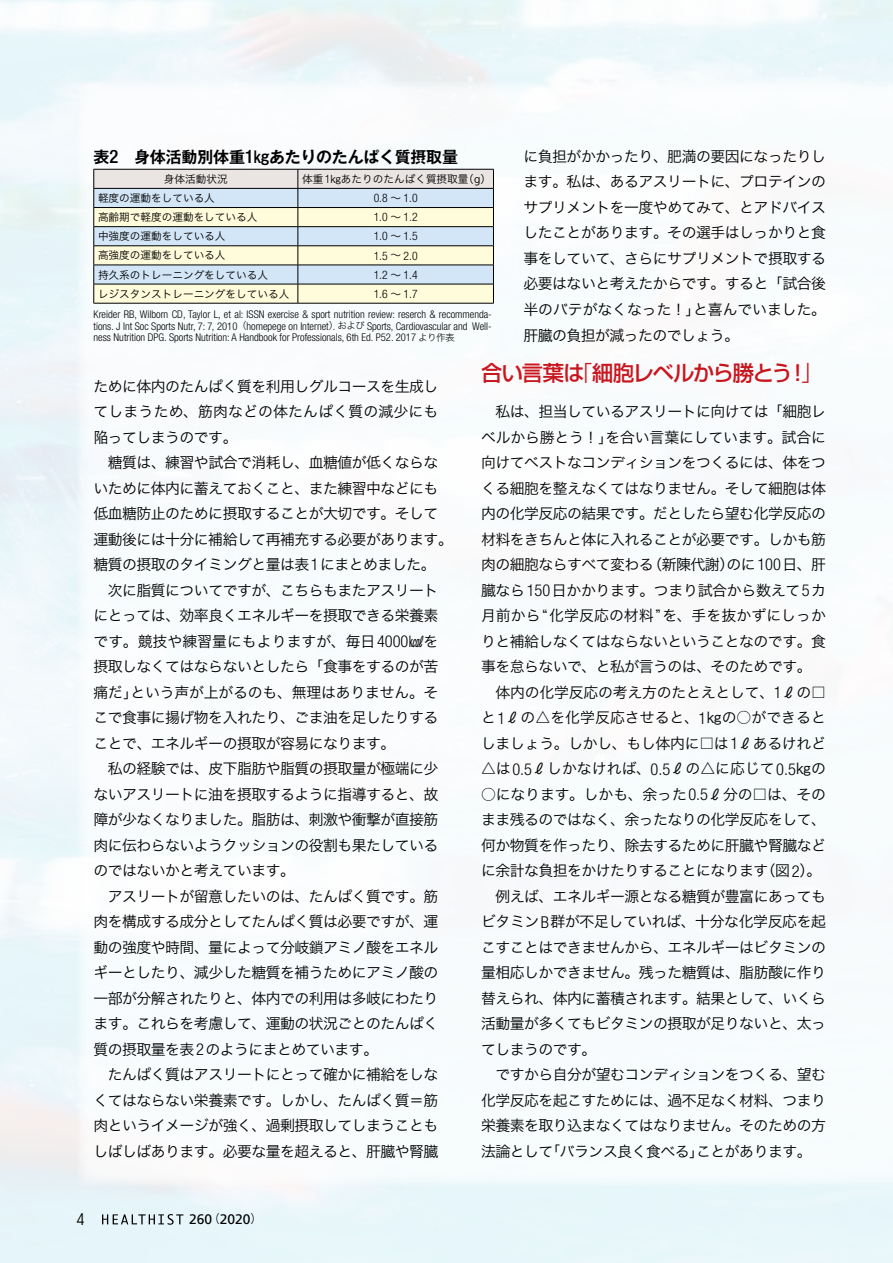
<style>
.page{position:relative;width:893px;height:1263px;background:#fff}
.page>*{position:absolute;margin:0;border:0;box-sizing:border-box;transform-origin:0 0}
.t1{font:500 21.3px "Shin Go Pr 6";letter-spacing:-.055em;color:#c8161e}
.t2{font:700 15.9px "Gothic MB101 Pr 6 De";letter-spacing:-.01em;color:#000}
.t3{font:condensed 15.9px "ITC Avant Garde Std";color:#000}
.t4{font:14.85px/25.5px "Hiragino Sans Pr 6 N W3";letter-spacing:-.035em;color:#000;text-align:justify}
.t5{font:14.85px "Hiragino Sans Pr 6 N W3";color:#000}
.t6{font:14.85px "Hiragino Sans Pr 6 N W3";letter-spacing:-.01em;color:#000}
.t7{font:14.85px "Hiragino Sans Pr 6 N W3";letter-spacing:.005em;color:#000}
.t8{font:14.85px "Hiragino Sans Pr 6 N W3";letter-spacing:-.015em;color:#000}
.t9{font:13.8px "Frutiger LT Com";color:#000}
.t10{font:300 condensed 11.7px "Helvetica Neue LT Com";color:#000}
.t11{font:300 condensed 10.65px/11.7px "Helvetica Neue LT Com";color:#000;text-align:justify}
.t12{font:10.65px "Hiragino Sans Pr 6 N W3";color:#000}
.s1{font-family:"Helvetica Neue LT Com";font-weight:500;font-stretch:condensed;font-size:18.45px}
.s2{font-family:"Helvetica Neue LT Com";font-weight:300;font-stretch:condensed;font-size:11.7px}
.s3{font-family:"Koz Go Pr 6 N"}
.s4{font-family:"Hiragino Sans Pr 6 N W3";font-weight:400;font-stretch:normal;font-size:10.65px}
.s5{font-family:"Gothic BBB Pr 6"}
.s6{font-family:"Helvetica Neue LT Com";font-weight:300;font-stretch:condensed;font-size:16.35px}
.s7{font-family:"Hira Kaku Std W2";font-weight:400;font-stretch:normal;font-size:9.6px}
.s8{font-family:"Gothic BBB Pr 6";font-weight:500;font-size:11.7px}
</style>
<div class="page">
<div style="left:77px;top:81px;width:816px;height:1105px;background:#f8fcfd"></div>
<svg style="left:102px;top:1214px;width:81px;height:11px"></svg>
<svg style="left:94px;top:169px;width:400px;height:134px;background:#dbe1da"></svg>
<hr style="left:94px;top:303px;width:204px;height:1px;background:#000">
<hr style="left:298px;top:303px;width:196px;height:1px;background:#000">
<p class="t2" style="left:94px;top:144px;width:366px">表<span class="s1">2</span>　身体活動別体重<span class="s1">1</span>㎏あたりのたんぱく質摂取量</p>
<p class="t12" style="left:164px;top:169px;width:65px">身体活動状況</p>
<p class="t12" style="left:302px;top:169px;width:190px">体重<span class="s2">1</span>㎏あたりのたんぱく質摂取量（<span class="s3">g</span>）</p>
<p class="t12" style="left:98px;top:188px;width:118px">軽度の運動をしている人</p>
<p class="t10" style="left:374px;top:191px;width:46px">0.8 <span class="s4">～</span> 1.0</p>
<p class="t12" style="left:98px;top:208px;width:161px">高齢期で軽度の運動をしている人</p>
<p class="t10" style="left:374px;top:210px;width:46px">1.0 <span class="s4">～</span> 1.2</p>
<p class="t12" style="left:98px;top:227px;width:129px">中強度の運動をしている人</p>
<p class="t10" style="left:374px;top:230px;width:46px">1.0 <span class="s4">～</span> 1.5</p>
<p class="t12" style="left:98px;top:246px;width:129px">高強度の運動をしている人</p>
<p class="t10" style="left:374px;top:249px;width:46px">1.5 <span class="s4">～</span> 2.0</p>
<p class="t12" style="left:98px;top:265px;width:172px">持久系のトレーニングをしている人</p>
<p class="t10" style="left:374px;top:268px;width:46px">1.2 <span class="s4">～</span> 1.4</p>
<p class="t12" style="left:98px;top:284px;width:193px">レジスタンストレーニングをしている人</p>
<p class="t10" style="left:374px;top:287px;width:46px">1.6 <span class="s4">～</span> 1.7</p>
<p class="t4" style="left:523px;top:143px;width:304px">に負担がかかったり、肥満の要因になったりします。私は、あるアスリートに、プロテインのサプリメントを一度やめてみて、とアドバイスしたことがあります。その選手はしっかりと食事をしていて、さらにサプリメントで摂取する必要はないと考えたからです。すると「試合後半のバテがなくなった！」と喜んでいました。肝臓の負担が減ったのでしょう。</p>
<h1 class="t1" style="left:481px;top:356px;width:343px">合い言葉は<span class="s5">「</span>細胞レベルから勝とう！<span class="s5">」</span></h1>
<p class="t4" style="left:495px;top:398px;width:332px">私は、担当しているアスリートに向けては「細胞レ</p>
<p class="t6" style="left:481px;top:424px;width:346px">ベルから勝とう！」を合い言葉にしています。試合に</p>
<p class="t4" style="left:481px;top:449px;width:346px">向けてベストなコンディションをつくるには、体をつ</p>
<p class="t4" style="left:481px;top:474px;width:346px">くる細胞を整えなくてはなりません。そして細胞は体</p>
<p class="t4" style="left:481px;top:500px;width:346px">内の化学反応の結果です。だとしたら望む化学反応の</p>
<p class="t4" style="left:481px;top:525px;width:346px">材料をきちんと体に入れることが必要です。しかも筋</p>
<p class="t4" style="left:481px;top:551px;width:346px">肉の細胞ならすべて変わる（新陳代謝）のに<span class="s6">100</span>日、肝</p>
<p class="t4" style="left:481px;top:576px;width:346px">臓なら<span class="s6">150</span>日かかります。つまり試合から数えて<span class="s6">5</span>カ</p>
<p class="t7" style="left:481px;top:602px;width:346px">月前から“化学反応の材料”を、手を抜かずにしっか</p>
<p class="t4" style="left:481px;top:627px;width:346px">りと補給しなくてはならないということなのです。食</p>
<p class="t4" style="left:481px;top:653px;width:332px">事を怠らないで、と私が言うのは、そのためです。</p>
<p class="t8" style="left:495px;top:679px;width:332px">体内の化学反応の考え方のたとえとして、<span class="s6">1</span>ℓの□</p>
<p class="t5" style="left:481px;top:704px;width:346px">と<span class="s6">1</span>ℓの△を化学反応させると、<span class="s6">1</span>㎏の○ができると</p>
<p class="t4" style="left:481px;top:729px;width:346px">しましょう。しかし、もし体内に□は<span class="s6">1</span>ℓあるけれど</p>
<p class="t5" style="left:481px;top:755px;width:346px">△は<span class="s6">0.5</span>ℓしかなければ、<span class="s6">0.5</span>ℓの△に応じて<span class="s6">0.5</span>㎏の</p>
<p class="t6" style="left:481px;top:781px;width:346px">○になります。しかも、余った<span class="s6">0.5</span>ℓ分の□は、その</p>
<p class="t4" style="left:481px;top:806px;width:346px">まま残るのではなく、余ったなりの化学反応をして、</p>
<p class="t4" style="left:481px;top:831px;width:346px">何か物質を作ったり、除去するために肝臓や腎臓など</p>
<p class="t4" style="left:481px;top:857px;width:342px">に余計な負担をかけたりすることになります（図<span class="s6">2</span>）。</p>
<p class="t4" style="left:495px;top:882px;width:332px">例えば、エネルギー源となる糖質が豊富にあっても</p>
<p class="t4" style="left:481px;top:908px;width:346px">ビタミン<span class="s6">B</span>群が不足していれば、十分な化学反応を起</p>
<p class="t4" style="left:481px;top:933px;width:346px">こすことはできませんから、エネルギーはビタミンの</p>
<p class="t4" style="left:481px;top:959px;width:346px">量相応しかできません。残った糖質は、脂肪酸に作り</p>
<p class="t4" style="left:481px;top:984px;width:346px">替えられ、体内に蓄積されます。結果として、いくら</p>
<p class="t4" style="left:481px;top:1010px;width:346px">活動量が多くてもビタミンの摂取が足りないと、太っ</p>
<p class="t4" style="left:481px;top:1035px;width:117px">てしまうのです。</p>
<p class="t4" style="left:495px;top:1061px;width:332px">ですから自分が望むコンディションをつくる、望む</p>
<p class="t4" style="left:481px;top:1086px;width:346px">化学反応を起こすためには、過不足なく材料、つまり</p>
<p class="t4" style="left:481px;top:1112px;width:346px">栄養素を取り込まなくてはなりません。そのための方</p>
<p class="t4" style="left:481px;top:1137px;width:332px">法論として「バランス良く食べる」ことがあります。</p>
<p class="t11" style="left:94px;top:308px;width:400px">Kreider RB, Wilborn CD, Taylor L, et al: ISSN exercise &amp; sport nutrition review: reserch &amp; recommenda&shy;tions. J Int Soc Sports Nutr, 7: 7, 2010<span class="s7">（</span>homepege on Internet<span class="s7">）</span>. <span class="s7">および</span> Sports, Cardiovascular and Well&shy;ness Nutrition DPG. Sports Nutrition: A Handbook for Professionals, 6th Ed. P52. 2017 <span class="s7">より作表</span></p>
<p class="t4" style="left:94px;top:372px;width:346px">ために体内のたんぱく質を利用しグルコースを生成してしまうため、筋肉などの体たんぱく質の減少にも陥ってしまうのです。</p>
<p class="t4" style="left:94px;top:449px;width:361px;text-align:left;text-indent:14px">糖質は、練習や試合で消耗し、血糖値が低くならないために体内に蓄えておくこと、また練習中などにも低血糖防止のために摂取することが大切です。そして運動後には十分に補給して再補充する必要があります。糖質の摂取のタイミングと量は表<span class="s6">1</span>にまとめました。</p>
<p class="t4" style="left:94px;top:576px;width:346px;text-indent:14px">次に脂質についてですが、こちらもまたアスリートにとっては、効率良くエネルギーを摂取できる栄養素です。競技や練習量にもよりますが、毎日<span class="s6">4000</span>㎉を摂取しなくてはならないとしたら「食事をするのが苦痛だ」という声が上がるのも、無理はありません。そこで食事に揚げ物を入れたり、ごま油を足したりすることで、エネルギーの摂取が容易になります。</p>
<p class="t4" style="left:94px;top:755px;width:346px;text-indent:14px">私の経験では、皮下脂肪や脂質の摂取量が極端に少ないアスリートに油を摂取するように指導すると、故障が少なくなりました。脂肪は、刺激や衝撃が直接筋肉に伝わらないようクッションの役割も果たしているのではないかと考えています。</p>
<p class="t4" style="left:94px;top:882px;width:346px;text-indent:14px">アスリートが留意したいのは、たんぱく質です。筋肉を構成する成分としてたんぱく質は必要ですが、運動の強度や時間、量によって分岐鎖アミノ酸をエネルギーとしたり、減少した糖質を補うためにアミノ酸の一部が分解されたりと、体内での利用は多岐にわたります。これらを考慮して、運動の状況ごとのたんぱく質の摂取量を表<span class="s6">2</span>のようにまとめています。</p>
<p class="t4" style="left:94px;top:1061px;width:346px;text-indent:14px">たんぱく質はアスリートにとって確かに補給をしなくてはならない栄養素です。しかし、たんぱく質＝筋肉というイメージが強く、過剰摂取してしまうこともしばしばあります。必要な量を超えると、肝臓や腎臓</p>
<p class="t3" style="left:77px;top:1210px;width:10px">4</p>
<p class="t9" style="left:189px;top:1211px;width:75px">260<span class="s8">（</span>2020<span class="s8">）</span></p>
</div>
